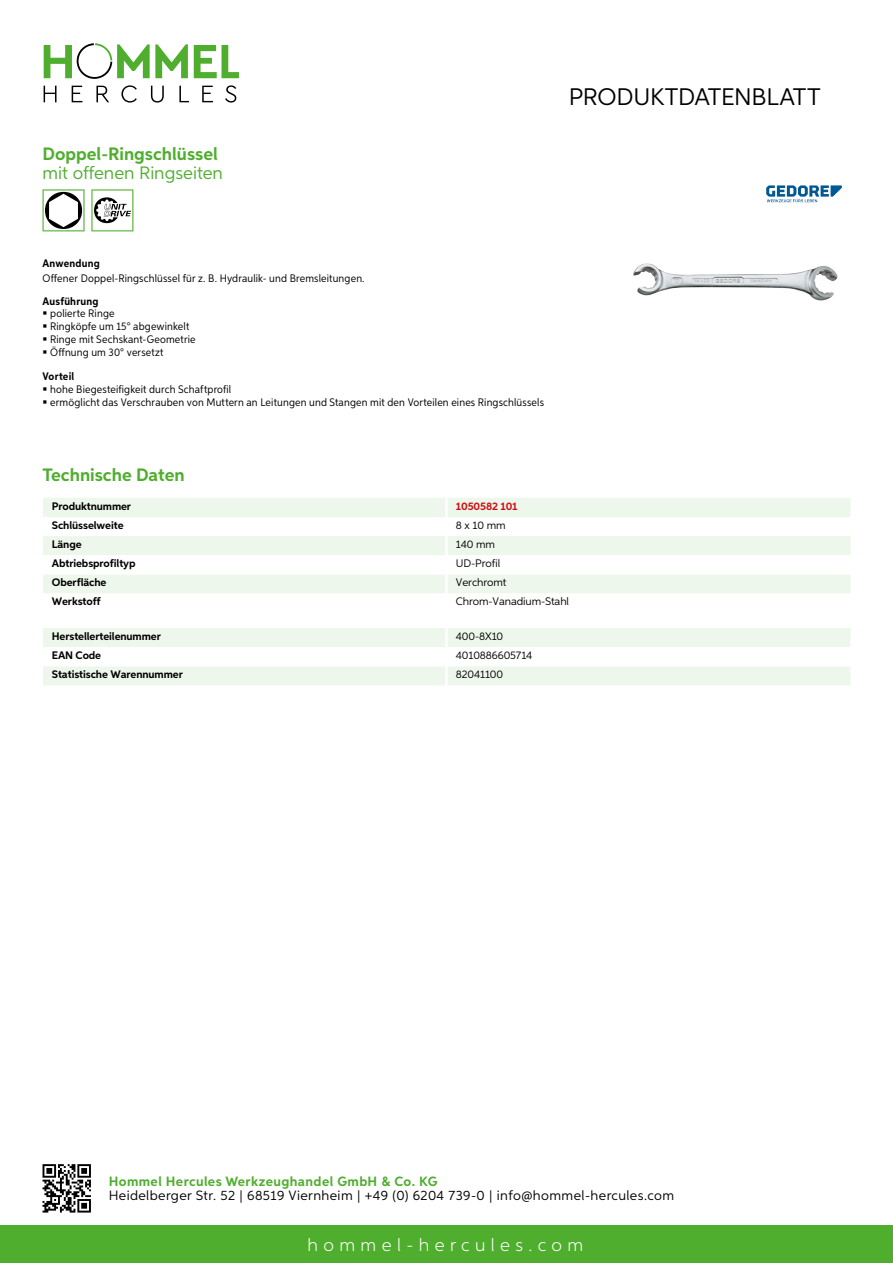
<style>
.page{position:relative;width:893px;height:1263px;background:#fff}
.page>*{position:absolute;margin:0;border:0;box-sizing:border-box;transform-origin:0 0}
.t1{font:24px "Aspira";letter-spacing:-.01em;color:#000}
.t2{font:700 18px "Aspira";color:#50ae2f}
.t3{font:18px "Aspira";color:#50ae2f}
.t4{font:300 18px "Aspira";letter-spacing:.3em;color:#fff}
.t5{font:13.5px "Aspira";letter-spacing:.03em;color:#000}
.t6{font:700 13.5px "Aspira";letter-spacing:.03em;color:#50ae2f}
.t7{font:10.95px/12.8px "Aspira Nar";letter-spacing:.015em;color:#000}
.t8{font:700 10.95px "Aspira";letter-spacing:-.01em;color:#000}
.t9{font:10.95px "Aspira";letter-spacing:-.01em;color:#000}
.t10{font:700 10.95px "Aspira Nar";letter-spacing:.02em;color:#000}
.t11{font:700 10.95px "Aspira";letter-spacing:-.01em;color:#cd1013}
</style>
<div class="page">
<div style="left:0;top:1226px;width:893px;height:37px;background:#50ae2f"></div>
<svg style="left:43px;top:1164px;width:48px;height:48px"></svg>
<svg style="left:194px;top:45px;width:45px;height:33px"></svg>
<svg style="left:44px;top:43px;width:144px;height:36px"></svg>
<svg style="left:44px;top:86px;width:13px;height:16px"></svg>
<svg style="left:72px;top:86px;width:10px;height:16px"></svg>
<svg style="left:96px;top:86px;width:13px;height:16px"></svg>
<svg style="left:121px;top:85px;width:16px;height:18px"></svg>
<svg style="left:151px;top:86px;width:13px;height:17px"></svg>
<svg style="left:179px;top:86px;width:10px;height:16px"></svg>
<svg style="left:202px;top:86px;width:11px;height:16px"></svg>
<svg style="left:225px;top:85px;width:11px;height:18px"></svg>
<div style="left:43px;top:498px;width:807px;height:19px;background:#eef7eb"></div>
<svg style="left:43px;top:536px;width:807px;height:57px;fill:#eef7eb"></svg>
<hr style="left:445px;top:498px;width:3px;height:19px;background:#fff">
<hr style="left:445px;top:536px;width:3px;height:19px;background:#fff">
<hr style="left:445px;top:555px;width:3px;height:19px;background:#fff">
<hr style="left:445px;top:574px;width:3px;height:19px;background:#fff">
<svg style="left:43px;top:628px;width:807px;height:57px"></svg>
<hr style="left:445px;top:666px;width:3px;height:19px;background:#fff">
<svg style="left:43px;top:189px;width:42px;height:42px"></svg>
<svg style="left:91px;top:189px;width:42px;height:42px"></svg>
<img style="left:633px;top:263px;width:205px;height:38px">
<svg style="left:766px;top:185px;width:76px;height:17px"></svg>
<h2 class="t2" style="left:43px;top:142px;width:177px">Doppel-Ringschlüssel</h2>
<h2 class="t3" style="left:43px;top:162px;width:182px">mit offenen Ringseiten</h2>
<h1 class="t1" style="left:569px;top:82px;width:253px">Produktdatenblatt</h1>
<p class="t10" style="left:43px;top:257px;width:59px">Anwendung</p>
<p class="t7" style="left:43px;top:272px;width:324px">Offener Doppel-Ringschlüssel für z. B. Hydraulik- und Bremsleitungen.</p>
<p class="t10" style="left:43px;top:294px;width:58px">Ausführung</p>
<p class="t7" style="left:50px;top:307px;width:147px">polierte Ringe<br>Ringköpfe um 15° abgewinkelt<br>Ringe mit Sechskant-Geometrie<br>Öffnung um 30° versetzt</p>
<p class="t10" style="left:43px;top:369px;width:33px">Vorteil</p>
<p class="t7" style="left:50px;top:382px;width:495px">hohe Biegesteifigkeit durch Schaftprofil<br>ermöglicht das Verschrauben von Muttern an Leitungen und Stangen mit den Vorteilen eines Ringschlüssels</p>
<h2 class="t2" style="left:43px;top:464px;width:144px">Technische Daten</h2>
<p class="t8" style="left:52px;top:499px;width:81px">Produktnummer</p>
<p class="t11" style="left:456px;top:499px;width:63px">1050582 101</p>
<p class="t8" style="left:52px;top:518px;width:73px">Schlüsselweite</p>
<p class="t9" style="left:456px;top:518px;width:51px">8 x 10 mm</p>
<p class="t8" style="left:52px;top:537px;width:31px">Länge</p>
<p class="t9" style="left:456px;top:538px;width:41px">140 mm</p>
<p class="t8" style="left:52px;top:557px;width:85px">Abtriebsprofiltyp</p>
<p class="t9" style="left:456px;top:557px;width:46px">UD-Profil</p>
<p class="t8" style="left:52px;top:576px;width:56px">Oberfläche</p>
<p class="t9" style="left:456px;top:576px;width:52px">Verchromt</p>
<p class="t8" style="left:52px;top:595px;width:50px">Werkstoff</p>
<p class="t9" style="left:456px;top:595px;width:115px">Chrom-Vanadium-Stahl</p>
<p class="t8" style="left:52px;top:629px;width:111px">Herstellerteilenummer</p>
<p class="t9" style="left:456px;top:629px;width:49px">400-8X10</p>
<p class="t8" style="left:52px;top:649px;width:51px">EAN Code</p>
<p class="t9" style="left:456px;top:649px;width:78px">4010886605714</p>
<p class="t8" style="left:52px;top:668px;width:132px">Statistische Warennummer</p>
<p class="t9" style="left:456px;top:668px;width:49px">82041100</p>
<p class="t6" style="left:109px;top:1172px;width:330px">Hommel Hercules Werkzeughandel GmbH &amp; Co. KG</p>
<p class="t5" style="left:109px;top:1187px;width:567px">Heidelberger Str. 52 | 68519 Viernheim | +49 (0) 6204 739-0 | info@hommel-hercules.com</p>
<h2 class="t4" style="left:307px;top:1234px;width:277px">hommel-hercules.com</h2>
</div>
